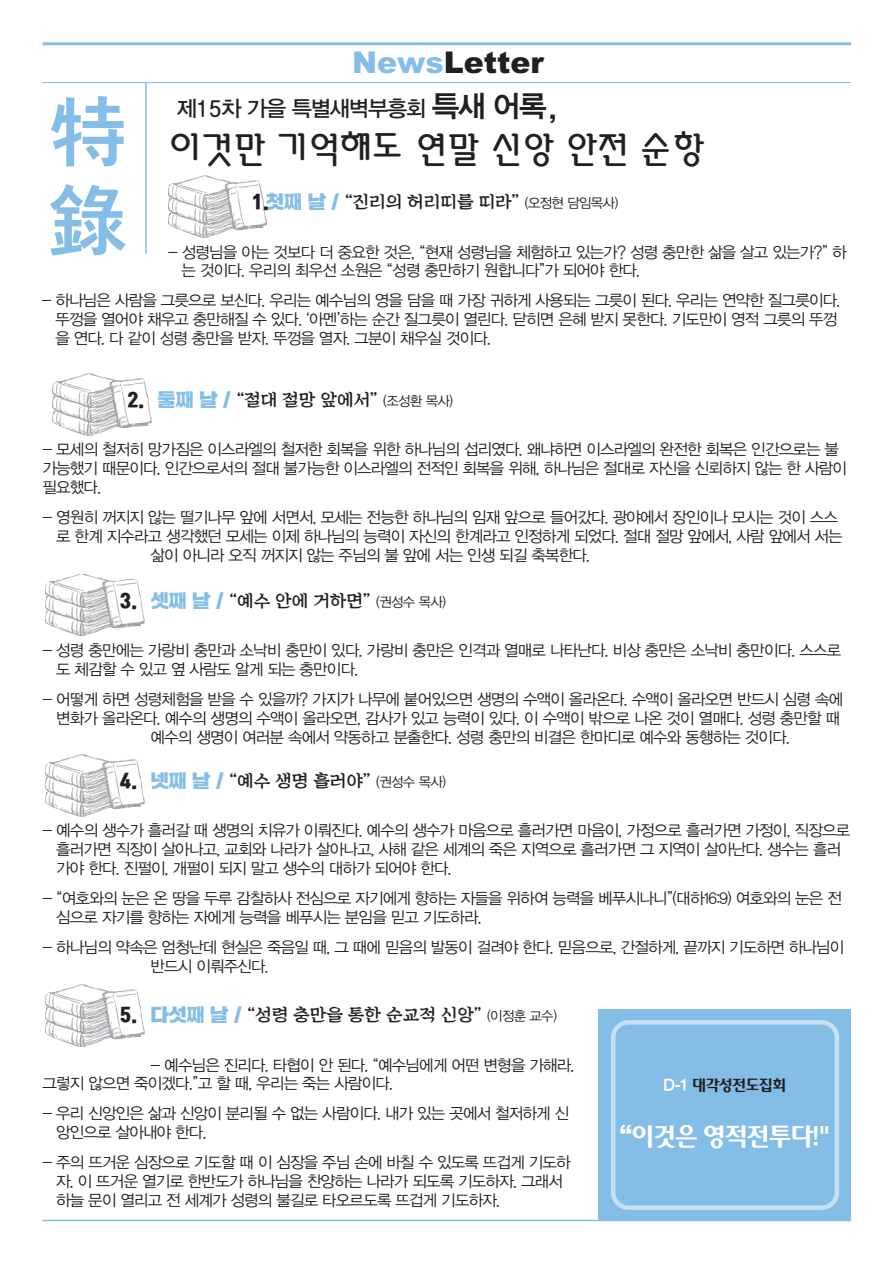
<style>
.page{position:relative;width:893px;height:1263px;background:#fff}
.page>*{position:absolute;margin:0;border:0;box-sizing:border-box;transform-origin:0 0}
.t1{font:79.05px/88.8px "YDVYGO Std 145";color:#84bee7}
.t2{font:37.5px "YDV Boram Std B";letter-spacing:-.05em;color:#231f20}
.t3{font:900 30px "Arial";color:#231f20}
.t4{font:27px "YDV2002 Std";letter-spacing:-.05em;color:#fff}
.t5{font:21.9px "YDVYGO Std 135";letter-spacing:-.05em;color:#231f20}
.t6{font:18px "SD Kukdetopokki a Lt";color:#231f20}
.t7{font:900 18px "Tmon Monsori";color:#231f20}
.t8{font:16.5px "YDV2002 Std";letter-spacing:-.05em;color:#231f20}
.t9{font:15.75px/18.9px "YDVYGO Std 12";letter-spacing:-.05em;color:#231f20}
.s1{color:#84bee7}
.s2{font-family:"YDVYGO Std 145";font-size:30px}
.s3{font-family:"SD Gd Gothic";color:#84bee7}
.s4{font-family:"YDVYGO Std 12";font-size:13.5px}
.s5{color:#fff}
</style>
<div class="page">
<img style="left:168px;top:175px;width:100px;height:63px">
<div style="left:599px;top:1008px;width:252px;height:212px;background:#84bee7"></div>
<svg style="left:611px;top:1020px;width:228px;height:190px"></svg>
<hr style="left:43px;top:42px;width:808px;height:3px;background:#84bee7">
<hr style="left:43px;top:82px;width:808px;height:1px;background:#84bee7">
<hr style="left:43px;top:1220px;width:807px;height:1px;background:#84bee7">
<img style="left:52px;top:373px;width:100px;height:63px">
<img style="left:45px;top:574px;width:100px;height:62px">
<img style="left:45px;top:754px;width:100px;height:63px">
<img style="left:45px;top:984px;width:100px;height:63px">
<hr style="left:145px;top:83px;width:2px;height:171px;background:#84bee7">
<h3 class="t3" style="left:352px;top:45px;width:193px"><span class="s1">News</span>Letter</h3>
<h3 class="t5" style="left:177px;top:97px;width:385px">제15차 가을 특별새벽부흥회 <span class="s2">특새 어록,</span></h3>
<h2 class="t2" style="left:168px;top:130px;width:538px">이것만 기억해도 연말 신앙 안전 순항</h2>
<h1 class="t1" style="left:50px;top:91px;width:77px">特錄</h1>
<p class="t6" style="left:266px;top:193px;width:354px"><span class="s3">첫째 날 /</span> “진리의 허리띠를 띠라” <span class="s4">(오정현 담임목사)</span></p>
<p class="t9" style="left:182px;top:243px;width:667px;text-indent:-14px">- 성령님을 아는 것보다 더 중요한 것은, “현재 성령님을 체험하고 있는가? 성령 충만한 삶을 살고 있는가?” 하 는 것이다. 우리의 최우선 소원은 “성령 충만하기 원합니다”가 되어야 한다.</p>
<p class="t9" style="left:55px;top:291px;width:786px;text-indent:-14px">- 하나님은 사람을 그릇으로 보신다. 우리는 예수님의 영을 담을 때 가장 귀하게 사용되는 그릇이 된다. 우리는 연약한 질그릇이다. 뚜껑을 열어야 채우고 충만해질 수 있다. ‘아멘’하는 순간 질그릇이 열린다. 닫히면 은혜 받지 못한다. 기도만이 영적 그릇의 뚜껑 을 연다. 다 같이 성령 충만을 받자. 뚜껑을 열자. 그분이 채우실 것이다.</p>
<p class="t7" style="left:252px;top:192px;width:18px">1.</p>
<p class="t6" style="left:158px;top:391px;width:297px"><span class="s3">둘째 날 /</span> “절대 절망 앞에서” <span class="s4">(조성환 목사)</span></p>
<p class="t9" style="left:43px;top:440px;width:806px">- 모세의 철저히 망가짐은 이스라엘의 철저한 회복을 위한 하나님의 섭리였다. 왜냐하면 이스라엘의 완전한 회복은 인간으로는 불 가능했기 때문이다. 인간으로서의 절대 불가능한 이스라엘의 전적인 회복을 위해, 하나님은 절대로 자신을 신뢰하지 않는 한 사람이 필요했다.</p>
<p class="t9" style="left:43px;top:508px;width:797px">- 영원히 꺼지지 않는 떨기나무 앞에 서면서, 모세는 전능한 하나님의 임재 앞으로 들어갔다. 광야에서 장인이나 모시는 것이 스스</p>
<p class="t9" style="left:56px;top:527px;width:788px">로 한계 지수라고 생각했던 모세는 이제 하나님의 능력이 자신의 한계라고 인정하게 되었다. 절대 절망 앞에서, 사람 앞에서 서는</p>
<p class="t9" style="left:151px;top:546px;width:441px">삶이 아니라 오직 꺼지지 않는 주님의 불 앞에 서는 인생 되길 축복한다.</p>
<p class="t7" style="left:127px;top:390px;width:18px">2.</p>
<p class="t7" style="left:120px;top:590px;width:18px">3.</p>
<p class="t6" style="left:151px;top:591px;width:297px"><span class="s3">셋째 날 /</span> “예수 안에 거하면” <span class="s4">(권성수 목사)</span></p>
<p class="t9" style="left:56px;top:641px;width:786px;text-indent:-14px">- 성령 충만에는 가랑비 충만과 소낙비 충만이 있다. 가랑비 충만은 인격과 열매로 나타난다. 비상 충만은 소낙비 충만이다. 스스로 도 체감할 수 있고 옆 사람도 알게 되는 충만이다.</p>
<p class="t9" style="left:43px;top:690px;width:802px">- 어떻게 하면 성령체험을 받을 수 있을까? 가지가 나무에 붙어있으면 생명의 수액이 올라온다. 수액이 올라오면 반드시 심령 속에</p>
<p class="t9" style="left:56px;top:709px;width:785px">변화가 올라온다. 예수의 생명의 수액이 올라오면, 감사가 있고 능력이 있다. 이 수액이 밖으로 나온 것이 열매다. 성령 충만할 때</p>
<p class="t9" style="left:151px;top:728px;width:641px">예수의 생명이 여러분 속에서 약동하고 분출한다. 성령 충만의 비결은 한마디로 예수와 동행하는 것이다.</p>
<p class="t6" style="left:151px;top:772px;width:297px"><span class="s3">넷째 날 /</span> “예수 생명 흘러야” <span class="s4">(권성수 목사)</span></p>
<p class="t9" style="left:56px;top:821px;width:795px;text-indent:-14px">- 예수의 생수가 흘러갈 때 생명의 치유가 이뤄진다. 예수의 생수가 마음으로 흘러가면 마음이, 가정으로 흘러가면 가정이, 직장으로 흘러가면 직장이 살아나고, 교회와 나라가 살아나고, 사해 같은 세계의 죽은 지역으로 흘러가면 그 지역이 살아난다. 생수는 흘러 가야 한다. 진펄이, 개펄이 되지 말고 생수의 대하가 되어야 한다.</p>
<p class="t9" style="left:56px;top:889px;width:787px;text-indent:-14px">- “여호와의 눈은 온 땅을 두루 감찰하사 전심으로 자기에게 향하는 자들을 위하여 능력을 베푸시나니”(대하16:9) 여호와의 눈은 전 심으로 자기를 향하는 자에게 능력을 베푸시는 분임을 믿고 기도하라.</p>
<p class="t9" style="left:151px;top:938px;width:695px;text-indent:-108px">- 하나님의 약속은 엄청난데 현실은 죽음일 때, 그 때에 믿음의 발동이 걸려야 한다. 믿음으로, 간절하게, 끝까지 기도하면 하나님이 반드시 이뤄주신다.</p>
<p class="t7" style="left:120px;top:770px;width:18px">4.</p>
<p class="t6" style="left:151px;top:1006px;width:408px"><span class="s3">다섯째 날 /</span> “성령 충만을 통한 순교적 신앙” <span class="s4">(이정훈 교수)</span></p>
<p class="t9" style="left:43px;top:1056px;width:533px;text-indent:108px">- 예수님은 진리다. 타협이 안 된다. “예수님에게 어떤 변형을 가해라. 그렇지 않으면 죽이겠다.”고 할 때, 우리는 죽는 사람이다.</p>
<p class="t9" style="left:56px;top:1104px;width:514px;text-indent:-14px">- 우리 신앙인은 삶과 신앙이 분리될 수 없는 사람이다. 내가 있는 곳에서 철저하게 신 앙인으로 살아내야 한다.</p>
<p class="t9" style="left:56px;top:1153px;width:516px;text-indent:-14px">- 주의 뜨거운 심장으로 기도할 때 이 심장을 주님 손에 바칠 수 있도록 뜨겁게 기도하 자. 이 뜨거운 열기로 한반도가 하나님을 찬양하는 나라가 되도록 기도하자. 그래서 하늘 문이 열리고 전 세계가 성령의 불길로 타오르도록 뜨겁게 기도하자.</p>
<p class="t7" style="left:120px;top:1005px;width:18px">5.</p>
<p class="t8" style="left:663px;top:1077px;width:125px"><span class="s5">D-1</span> 대각성전도집회</p>
<h3 class="t4" style="left:619px;top:1123px;width:213px">“이것은 영적전투다!"</h3>
</div>
